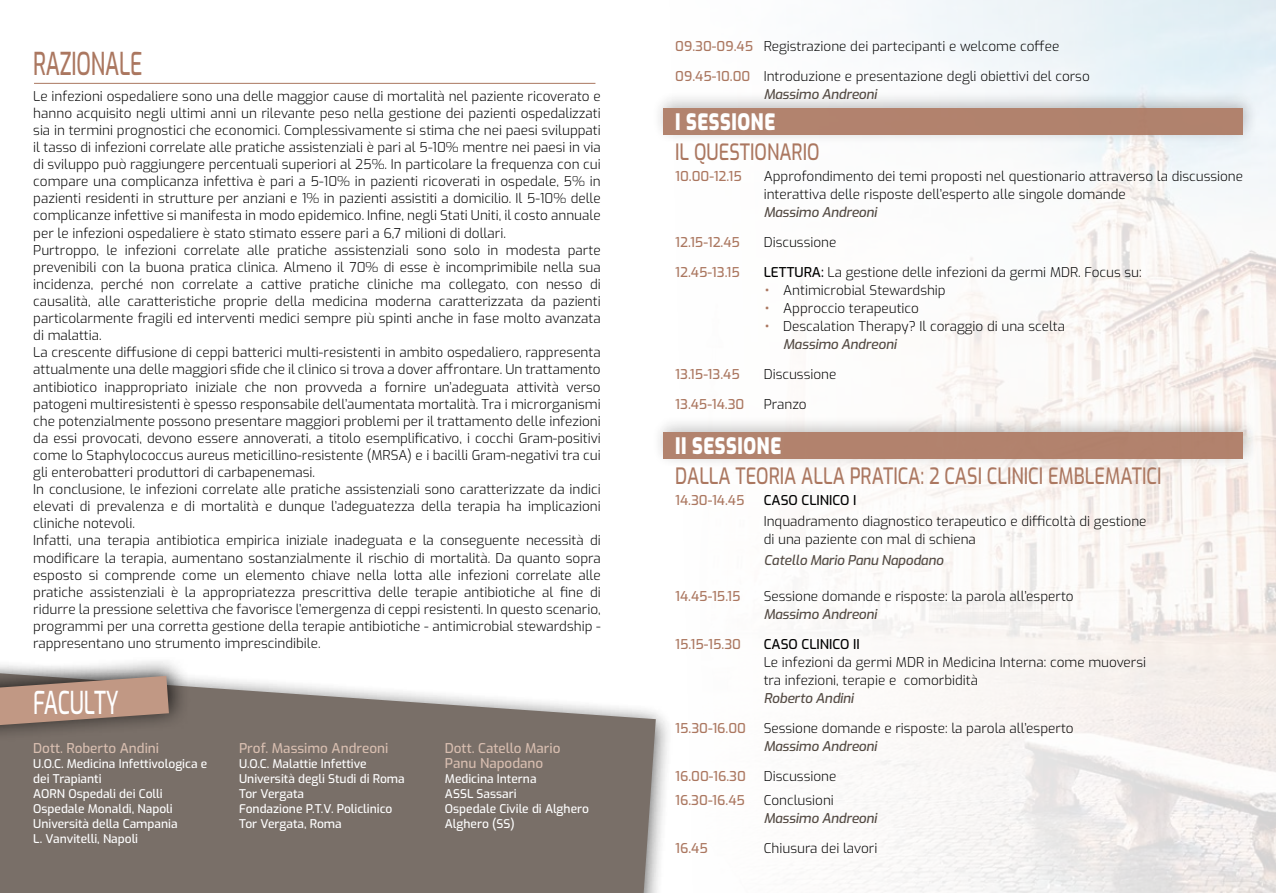
<style>
.page{position:relative;width:1276px;height:893px;background:#fff}
.page>*{position:absolute;margin:0;border:0;box-sizing:border-box;transform-origin:0 0}
.t1{font:500 31.5px "Exo";letter-spacing:-.01em;color:#ab7760;scale:.67 1}
.t2{font:500 31.5px "Exo";letter-spacing:-.015em;color:#fff;scale:.67 1}
.t3{font:500 22.5px "Exo";color:#ab7760;scale:.8 1}
.t4{font:900 22.5px "Exo";letter-spacing:.03em;color:#fff;scale:.8 1}
.t5{font:300 13.5px/17.1px "Exo";color:#000}
.t6{font:500 13.5px "Exo";color:#ab7760}
.t7{font:italic 500 13.5px "Exo";letter-spacing:-.01em;color:#534a43}
.t8{font:500 13.5px/15px "Exo";color:#d8beb0}
.t9{font:500 13.5px "Exo";color:#000}
.t10{font:500 12px/15px "Exo";color:#fff}
.s1{font-weight:500;color:#ab7760}
.s2{font-weight:500;font-style:italic;color:#534a43}
.s3{font-weight:500}
.s4{font-size:21px;color:#ab7760}
</style>
<div class="page">
<img style="left:527px;top:0;width:749px;height:893px">
<div style="left:651px;top:90px;width:608px;height:55px;background:#000;opacity:.26"></div>
<div style="left:663px;top:108px;width:580px;height:27px;background:#b2826d"></div>
<div style="left:651px;top:414px;width:608px;height:55px;background:#000;opacity:.26"></div>
<div style="left:663px;top:433px;width:580px;height:26px;background:#b2826d"></div>
<hr style="left:34px;top:83px;width:561px;height:1px;background:#ab7760">
<div style="left:0;top:653px;width:674px;height:240px;background:#000;opacity:.75"></div>
<svg style="left:0;top:666px;width:656px;height:227px;background:#89817b"></svg>
<div style="left:0;top:656px;width:191px;height:88px;background:#000;opacity:.75"></div>
<svg style="left:0;top:676px;width:169px;height:49px;background:#aa8979"></svg>
<h1 class="t1" style="left:33px;top:40px;width:165px">RAZIONALE</h1>
<p class="t5" style="left:33px;top:87px;width:569px">Le infezioni ospedaliere sono una delle maggior cause di mortalità nel paziente ricoverato e hanno acquisito negli ultimi anni un rilevante peso nella gestione dei pazienti ospedalizzati sia in termini prognostici che economici. Complessivamente si stima che nei paesi sviluppati il tasso di infezioni correlate alle pratiche assistenziali è pari al 5-10% mentre nei paesi in via di sviluppo può raggiungere percentuali superiori al 25%. In particolare la frequenza con cui compare una complicanza infettiva è pari a 5-10% in pazienti ricoverati in ospedale, 5% in pazienti residenti in strutture per anziani e 1% in pazienti assistiti a domicilio. Il 5-10% delle complicanze infettive si manifesta in modo epidemico. Infine, negli Stati Uniti, il costo annuale per le infezioni ospedaliere è stato stimato essere pari a 6,7 milioni di dollari.<br>Purtroppo, le infezioni correlate alle pratiche assistenziali sono solo in modesta parte prevenibili con la buona pratica clinica. Almeno il 70% di esse è incomprimibile nella sua incidenza, perché non correlate a cattive pratiche cliniche ma collegato, con nesso di causalità, alle caratteristiche proprie della medicina moderna caratterizzata da pazienti particolarmente fragili ed interventi medici sempre più spinti anche in fase molto avanzata di malattia.<br>La crescente diffusione di ceppi batterici multi-resistenti in ambito ospedaliero, rappresenta attualmente una delle maggiori sfide che il clinico si trova a dover affrontare. Un trattamento antibiotico inappropriato iniziale che non provveda a fornire un’adeguata attività verso patogeni multiresistenti è spesso responsabile dell’aumentata mortalità. Tra i microrganismi che potenzialmente possono presentare maggiori problemi per il trattamento delle infezioni da essi provocati, devono essere annoverati, a titolo esemplificativo, i cocchi Gram-positivi come lo Staphylococcus aureus meticillino-resistente (MRSA) e i bacilli Gram-negativi tra cui gli enterobatteri produttori di carbapenemasi.<br>In conclusione, le infezioni correlate alle pratiche assistenziali sono caratterizzate da indici elevati di prevalenza e di mortalità e dunque l’adeguatezza della terapia ha implicazioni cliniche notevoli.<br>Infatti, una terapia antibiotica empirica iniziale inadeguata e la conseguente necessità di modificare la terapia, aumentano sostanzialmente il rischio di mortalità. Da quanto sopra esposto si comprende come un elemento chiave nella lotta alle infezioni correlate alle pratiche assistenziali è la appropriatezza prescrittiva delle terapie antibiotiche al fine di ridurre la pressione selettiva che favorisce l’emergenza di ceppi resistenti. In questo scenario, programmi per una corretta gestione della terapie antibiotiche - antimicrobial stewardship - rappresentano uno strumento imprescindibile.</p>
<h1 class="t2" style="left:33px;top:679px;width:129px">FACULTY</h1>
<p class="t8" style="left:33px;top:740px;width:127px">Dott. Roberto Andini</p>
<p class="t10" style="left:33px;top:755px;width:175px">U.O.C. Medicina Infettivologica e dei Trapianti<br>AORN Ospedali dei Colli<br>Ospedale Monaldi, Napoli<br>Università della Campania<br>L. Vanvitelli, Napoli</p>
<p class="t8" style="left:239px;top:740px;width:151px">Prof. Massimo Andreoni</p>
<p class="t10" style="left:239px;top:755px;width:167px">U.O.C. Malattie Infettive<br>Università degli Studi di Roma<br>Tor Vergata<br>Fondazione P.T.V. Policlinico<br>Tor Vergata, Roma</p>
<p class="t8" style="left:445px;top:740px;width:117px">Dott. Catello Mario<br>Panu Napodano</p>
<p class="t10" style="left:445px;top:770px;width:146px">Medicina Interna<br>ASSL Sassari<br>Ospedale Civile di Alghero<br>Alghero (SS)</p>
<p class="t5" style="left:675px;top:37px;width:386px"><span class="s1">09.30-09.45</span> Registrazione dei partecipanti e welcome coffee</p>
<p class="t5" style="left:764px;top:66px;width:327px;line-height:18px;text-indent:-89px"><span class="s1">09.45-10.00</span> Introduzione e presentazione degli obiettivi del corso<br><span class="s2">Massimo Andreoni</span></p>
<h2 class="t4" style="left:675px;top:105px;width:126px">I SESSIONE</h2>
<h2 class="t3" style="left:675px;top:135px;width:182px">IL QUESTIONARIO</h2>
<p class="t6" style="left:675px;top:166px;width:68px">10.00-12.15</p>
<p class="t5" style="left:764px;top:166px;width:481px;line-height:18px">Approfondimento dei temi proposti nel questionario attraverso la discussione interattiva delle risposte dell’esperto alle singole domande</p>
<p class="t7" style="left:764px;top:202px;width:115px">Massimo Andreoni</p>
<p class="t6" style="left:675px;top:232px;width:66px">12.15-12.45</p>
<p class="t5" style="left:764px;top:233px;width:74px">Discussione</p>
<p class="t6" style="left:675px;top:262px;width:66px">12.45-13.15</p>
<p class="t5" style="left:764px;top:263px;width:379px"><span class="s3">LETTURA:</span> La gestione delle infezioni da germi MDR. Focus su:</p>
<p class="t5" style="left:764px;top:281px;width:183px"><span class="s4">•</span> Antimicrobial Stewardship</p>
<p class="t5" style="left:764px;top:299px;width:157px"><span class="s4">•</span> Approccio terapeutico</p>
<p class="t5" style="left:783px;top:316px;width:283px;line-height:18px;text-indent:-20px"><span class="s4">•</span> Descalation Therapy? Il coraggio di una scelta<br><span class="s2">Massimo Andreoni</span></p>
<p class="t6" style="left:675px;top:364px;width:66px">13.15-13.45</p>
<p class="t5" style="left:764px;top:365px;width:74px">Discussione</p>
<p class="t6" style="left:675px;top:394px;width:71px">13.45-14.30</p>
<p class="t5" style="left:764px;top:395px;width:44px">Pranzo</p>
<h2 class="t4" style="left:675px;top:429px;width:134px">II SESSIONE</h2>
<h2 class="t3" style="left:675px;top:459px;width:609px">DALLA TEORIA ALLA PRATICA: 2 CASI CLINICI EMBLEMATICI</h2>
<p class="t6" style="left:675px;top:490px;width:71px">14.30-14.45</p>
<p class="t9" style="left:764px;top:490px;width:94px">CASO CLINICO I</p>
<p class="t5" style="left:764px;top:511px;width:384px;line-height:18px">Inquadramento diagnostico terapeutico e difficoltà di gestione di una paziente con mal di schiena</p>
<p class="t7" style="left:764px;top:550px;width:181px">Catello Mario Panu Napodano</p>
<p class="t6" style="left:675px;top:586px;width:67px">14.45-15.15</p>
<p class="t5" style="left:764px;top:587px;width:311px">Sessione domande e risposte: la parola all’esperto</p>
<p class="t7" style="left:764px;top:604px;width:115px">Massimo Andreoni</p>
<p class="t6" style="left:675px;top:634px;width:67px">15.15-15.30</p>
<p class="t9" style="left:764px;top:634px;width:98px">CASO CLINICO II</p>
<p class="t5" style="left:764px;top:652px;width:384px;line-height:18px">Le infezioni da germi MDR in Medicina Interna: come muoversi tra infezioni, terapie e comorbidità</p>
<p class="t7" style="left:764px;top:688px;width:91px">Roberto Andini</p>
<p class="t6" style="left:675px;top:718px;width:72px">15.30-16.00</p>
<p class="t5" style="left:764px;top:719px;width:311px">Sessione domande e risposte: la parola all’esperto</p>
<p class="t7" style="left:764px;top:736px;width:115px">Massimo Andreoni</p>
<p class="t6" style="left:675px;top:766px;width:72px">16.00-16.30</p>
<p class="t5" style="left:764px;top:767px;width:74px">Discussione</p>
<p class="t6" style="left:675px;top:790px;width:71px">16.30-16.45</p>
<p class="t5" style="left:764px;top:791px;width:72px">Conclusioni</p>
<p class="t7" style="left:764px;top:808px;width:115px">Massimo Andreoni</p>
<p class="t6" style="left:675px;top:838px;width:34px">16.45</p>
<p class="t5" style="left:764px;top:839px;width:115px">Chiusura dei lavori</p>
</div>
